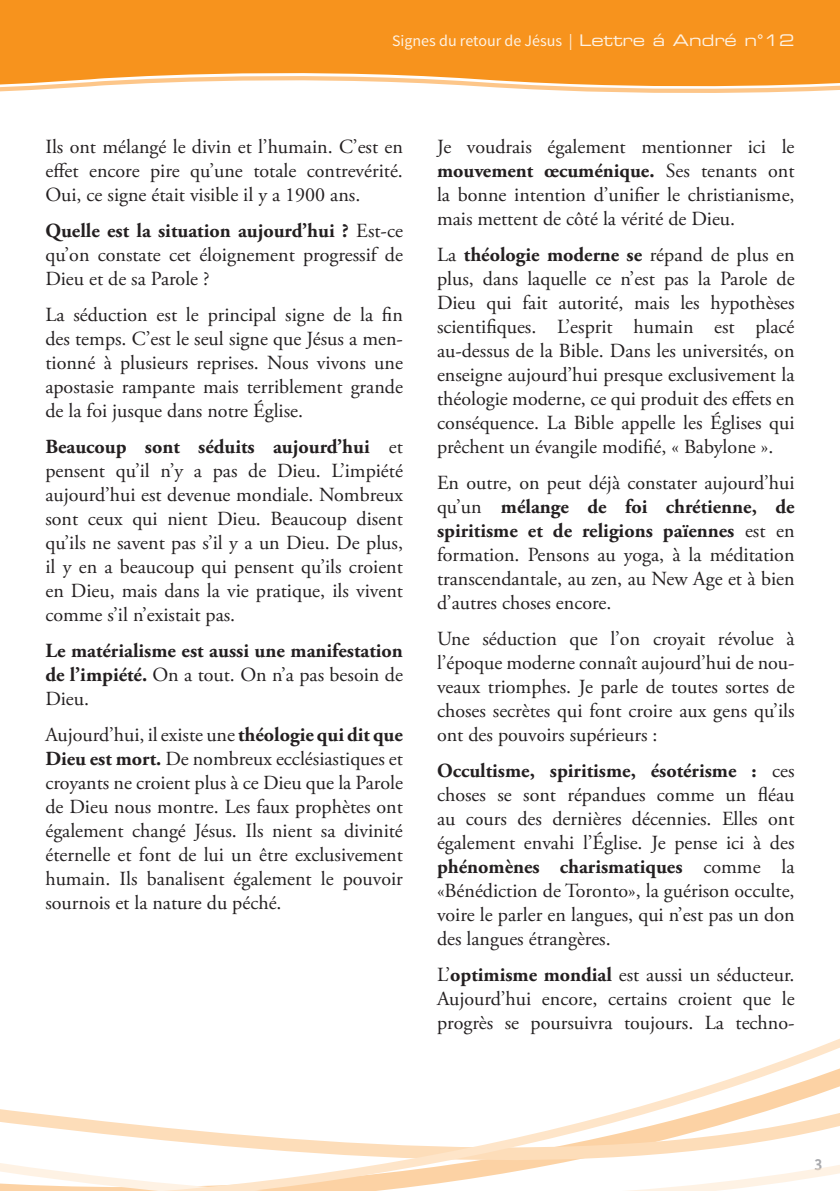
<style>
.page{position:relative;width:840px;height:1191px;background:#fff}
.page>*{position:absolute;margin:0;border:0;box-sizing:border-box;transform-origin:0 0}
.AB_02_Grundtext_-_fr{font:20px/24px "Adobe Garamond Pro";color:#231f20;text-align:justify}
.AB_02_Grundtext_-_fr-2{font:700 20px/24px "Adobe Garamond Pro";color:#231f20;text-align:justify}
.AB_-_Kopfzeile_-_Tit{font:16px "Source Sans Pro";color:#fef2e3}
.t1{font:700 16px "Officina Sans";color:#a8a9ad}
.s1{font-family:"Eurostile LT Std Ex 2"}
.s2{font-weight:700}
.s3{font-weight:400}
</style>
<div class="page">
<svg style="left:0;top:0;width:839px;height:93px;background:#f89f37"></svg>
<svg style="left:0;top:1039px;width:839px;height:152px"></svg>
<p class="AB_-_Kopfzeile_-_Tit" style="left:392px;top:31px;width:404px">Signes du retour de Jésus | <span class="s1">Lettre á André n°12</span></p>
<p class="AB_02_Grundtext_-_fr" style="left:45px;top:135px;width:359px">Ils ont mélangé le divin et l’humain. C’est en effet encore pire qu’une totale contrevérité.<br>Oui, ce signe était visible il y a 1900 ans.</p>
<p class="AB_02_Grundtext_-_fr" style="left:45px;top:219px;width:359px"><span class="s2">Quelle est la situation aujourd’hui ?</span> Est-ce qu’on constate cet éloignement progressif de Dieu et de sa Parole ?</p>
<p class="AB_02_Grundtext_-_fr" style="left:45px;top:303px;width:359px">La séduction est le principal signe de la fin des temps. C’est le seul signe que Jésus a men&shy;tionné à plusieurs reprises. Nous vivons une apostasie rampante mais terriblement grande de la foi jusque dans notre Église.</p>
<p class="AB_02_Grundtext_-_fr" style="left:45px;top:435px;width:359px"><span class="s2">Beaucoup sont séduits aujourd’hui</span> et pensent qu’il n’y a pas de Dieu. L’impiété aujourd’hui est devenue mondiale. Nombreux sont ceux qui nient Dieu. Beaucoup disent qu’ils ne savent pas s’il y a un Dieu. De plus, il y en a beaucoup qui pensent qu’ils croient en Dieu, mais dans la vie pratique, ils vivent comme s’il n’existait pas.</p>
<p class="AB_02_Grundtext_-_fr-2" style="left:45px;top:639px;width:359px">Le matérialisme est aussi une manifestation de l’impiété. <span class="s3">On a tout. On n’a pas besoin de Dieu.</span></p>
<p class="AB_02_Grundtext_-_fr" style="left:45px;top:723px;width:359px">Aujourd’hui, il existe une <span class="s2">théologie qui dit que Dieu est mort.</span> De nombreux ecclésiastiques et croyants ne croient plus à ce Dieu que la Parole de Dieu nous montre. Les faux prophètes ont également changé Jésus. Ils nient sa divinité éternelle et font de lui un être exclusivement humain. Ils banalisent également le pouvoir sournois et la nature du péché.</p>
<p class="AB_02_Grundtext_-_fr" style="left:437px;top:135px;width:359px">Je voudrais également mentionner ici le <span class="s2">mouvement œcuménique.</span> Ses tenants ont la bonne intention d’unifier le christianisme, mais mettent de côté la vérité de Dieu.</p>
<p class="AB_02_Grundtext_-_fr" style="left:437px;top:243px;width:359px">La <span class="s2">théologie moderne se</span> répand de plus en plus, dans laquelle ce n’est pas la Parole de Dieu qui fait autorité, mais les hypothèses scientifiques. L’esprit humain est placé au-dessus de la Bible. Dans les universités, on enseigne aujourd’hui presque exclusivement la théologie moderne, ce qui produit des effets en conséquence. La Bible appelle les Églises qui prêchent un évangile modifié, « Babylone ».</p>
<p class="AB_02_Grundtext_-_fr" style="left:437px;top:471px;width:359px">En outre, on peut déjà constater aujourd’hui qu’un <span class="s2">mélange de foi chrétienne, de spiritisme et de religions païennes</span> est en formation. Pensons au yoga, à la méditation transcendantale, au zen, au New Age et à bien d’autres choses encore.</p>
<p class="AB_02_Grundtext_-_fr" style="left:437px;top:627px;width:359px">Une séduction que l’on croyait révolue à l’époque moderne connaît aujourd’hui de nou&shy;veaux triomphes. Je parle de toutes sortes de choses secrètes qui font croire aux gens qu’ils ont des pouvoirs supérieurs :</p>
<p class="AB_02_Grundtext_-_fr" style="left:437px;top:759px;width:359px"><span class="s2">Occultisme, spiritisme, ésotérisme :</span> ces choses se sont répandues comme un fléau au cours des dernières décennies. Elles ont également envahi l’Église. Je pense ici à des <span class="s2">phénomènes charismatiques</span> comme la «Bénédiction de Toronto», la guérison occulte, voire le parler en langues, qui n’est pas un don des langues étrangères.</p>
<p class="AB_02_Grundtext_-_fr" style="left:437px;top:963px;width:359px">L’<span class="s2">optimisme mondial</span> est aussi un séducteur.<br>Aujourd’hui encore, certains croient que le progrès se poursuivra toujours. La techno-</p>
<p class="t1" style="left:813px;top:1154px;width:10px">3</p>
</div>
